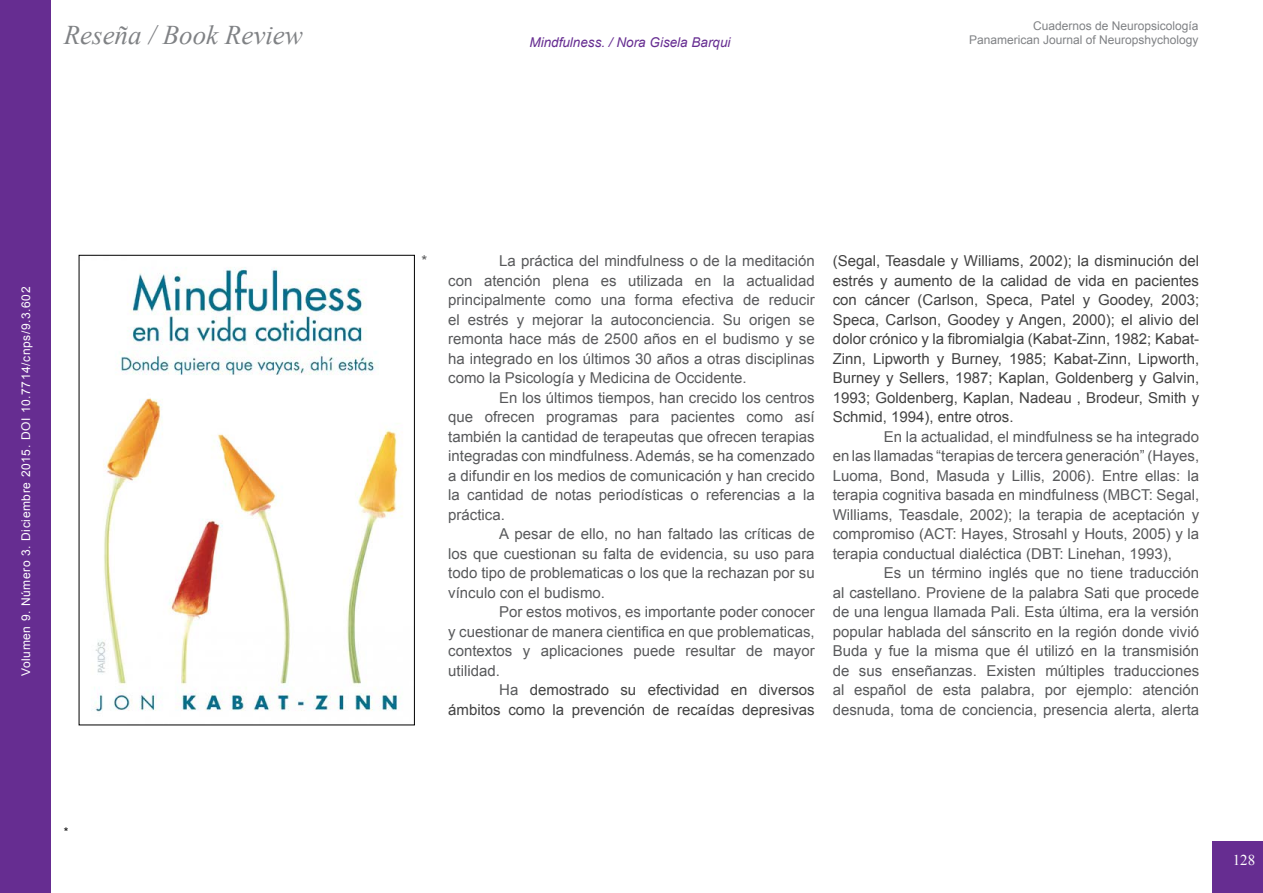
<style>
.page{position:relative;width:1263px;height:893px;background:#fff}
.page>*{position:absolute;margin:0;border:0;box-sizing:border-box;transform-origin:0 0}
.t1{font:italic 27px "Times New Roman";color:#808285}
.t2{font:15px/19.5px "Arial";color:#58595b;text-align:justify}
.t3{font:15px/19.5px "Arial";color:#424242;text-align:right}
.t4{font:15px "Times New Roman";color:#fff}
.t5{font:italic 13.5px "Arial";color:#662d91}
.t6{font:12px "Arial";color:#808285}
.t7{font:12px "Arial";letter-spacing:.05em;color:#fff}
.t8{font:12px "Arial";color:#000}
.s1{color:#58595b}
</style>
<div class="page">
<div style="left:0;top:0;width:51px;height:893px;background:#662d91"></div>
<div style="left:1212px;top:841px;width:51px;height:52px;background:#662d91"></div>
<img style="left:92px;top:267px;width:311px;height:445px">
<div style="left:79px;top:255px;width:336px;height:470px;border:1px solid #000"></div>
<p class="t6" style="left:1033px;top:18px;width:167px">Cuadernos de Neuropsicología</p>
<h1 class="t1" style="left:64px;top:17px;width:241px">Reseña / Book Review</h1>
<p class="t6" style="left:969px;top:32px;width:231px">Panamerican Journal of Neuropshychology</p>
<p class="t5" style="left:529px;top:34px;width:203px">Mindfulness. / Nora Gisela Barqui</p>
<p class="t7" style="left:18px;top:676px;width:391px;rotate:-90deg">Volumen 9. Número 3. Diciembre 2015. DOI 10.7714/cnps/9.3.602</p>
<p class="t8" style="left:64px;top:824px;width:6px">*</p>
<p class="t2" style="left:422px;top:251px;width:7px">*</p>
<p class="t2" style="left:448px;top:251px;width:368px;text-indent:51px">La práctica del mindfulness o de la meditación con atención plena es utilizada en la actualidad principalmente como una forma efectiva de reducir el estrés y mejorar la autoconciencia. Su origen se remonta hace más de 2500 años en el budismo y se ha integrado en los últimos 30 años a otras disciplinas como la Psicología y Medicina de Occidente.</p>
<p class="t2" style="left:448px;top:388px;width:368px;text-indent:51px">En los últimos tiempos, han crecido los centros que ofrecen programas para pacientes como así también la cantidad de terapeutas que ofrecen terapias integradas con mindfulness. Además, se ha comenzado a difundir en los medios de comunicación y han crecido la cantidad de notas periodísticas o referencias a la práctica.</p>
<p class="t2" style="left:448px;top:524px;width:368px;text-indent:51px">A pesar de ello, no han faltado las críticas de los que cuestionan su falta de evidencia, su uso para todo tipo de problematicas o los que la rechazan por su vínculo con el budismo.</p>
<p class="t2" style="left:448px;top:602px;width:368px;text-indent:51px">Por estos motivos, es importante poder conocer y cuestionar de manera cientifica en que problematicas, contextos y aplicaciones puede resultar de mayor utilidad.</p>
<p class="t3" style="left:448px;top:680px;width:368px"><span class="s1">Ha</span> demostrado su efectividad en diversos ámbitos como la prevención de recaídas depresivas</p>
<p class="t3" style="left:833px;top:251px;width:368px;text-align:justify">(Segal, Teasdale y Williams, 2002); la disminución del estrés y aumento de la calidad de vida en pacientes con cáncer (Carlson, Speca, Patel y Goodey, 2003; Speca, Carlson, Goodey y Angen, 2000); el alivio del dolor crónico y la fibromialgia (Kabat-Zinn, 1982; Kabat-Zinn, Lipworth y Burney, 1985; Kabat-Zinn, Lipworth, Burney y Sellers, 1987; Kaplan, Goldenberg y Galvin, 1993; Goldenberg, Kaplan, Nadeau , Brodeur, Smith y Schmid, 1994), entre otros.</p>
<p class="t2" style="left:833px;top:427px;width:368px;text-indent:51px">En la actualidad, el mindfulness se ha integrado en las llamadas “terapias de tercera generación” (Hayes, Luoma, Bond, Masuda y Lillis, 2006). Entre ellas: la terapia cognitiva basada en mindfulness (MBCT: Segal, Williams, Teasdale, 2002); la terapia de aceptación y compromiso (ACT: Hayes, Strosahl y Houts, 2005) y la terapia conductual dialéctica (DBT: Linehan, 1993),</p>
<p class="t2" style="left:833px;top:563px;width:368px;text-indent:51px">Es un término inglés que no tiene traducción al castellano. Proviene de la palabra Sati que procede de una lengua llamada Pali. Esta última, era la versión popular hablada del sánscrito en la región donde vivió Buda y fue la misma que él utilizó en la transmisión de sus enseñanzas. Existen múltiples traducciones al español de esta palabra, por ejemplo: atención desnuda, toma de conciencia, presencia alerta, alerta</p>
<p class="t4" style="left:1233px;top:850px;width:24px">128</p>
</div>
